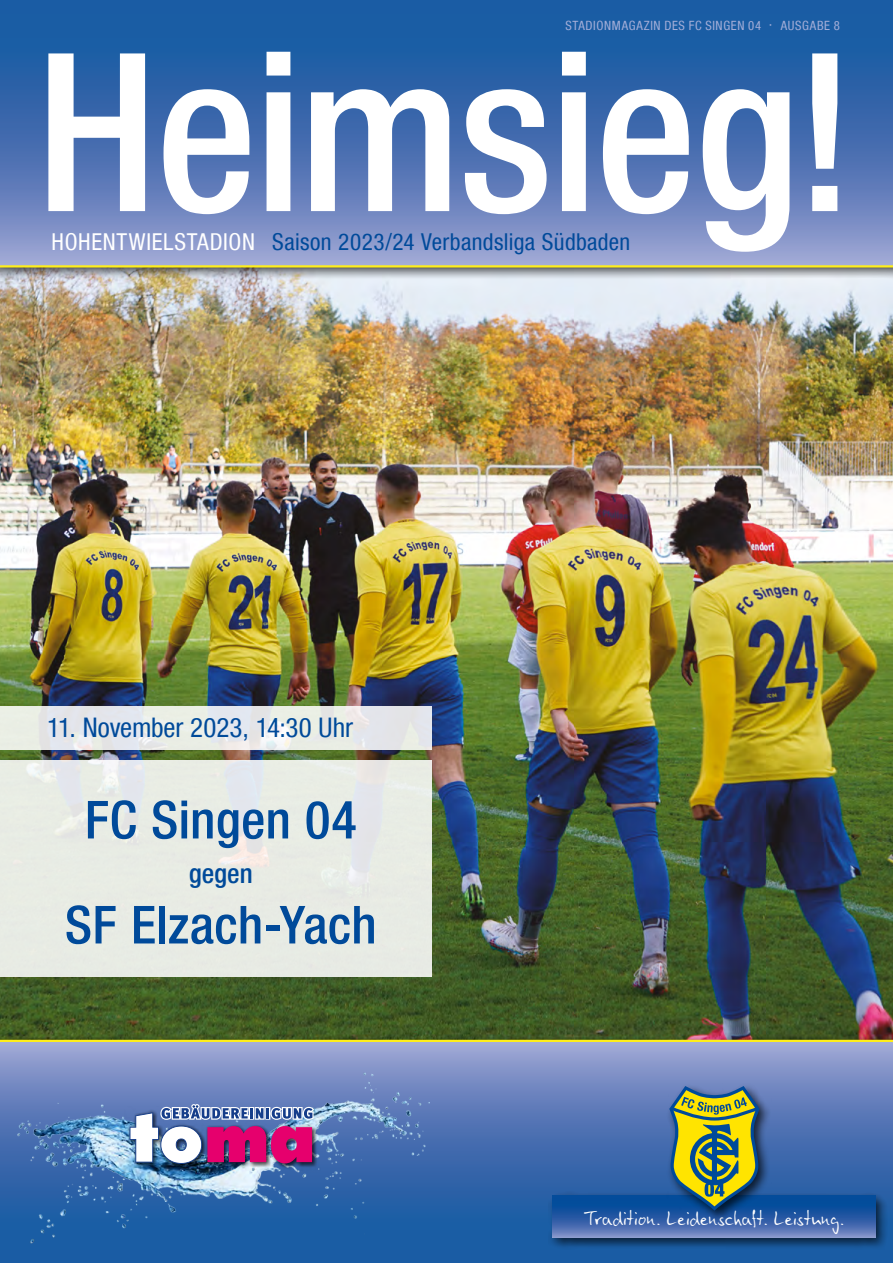
<style>
.page{position:relative;width:893px;height:1263px;background:#fff}
.page>*{position:absolute;margin:0;border:0;box-sizing:border-box;transform-origin:0 0}
.t1{font:500 condensed 220.65px "Helvetica Neue LT Com";letter-spacing:-.015em;color:#fff}
.t2{font:500 condensed 52.5px "Helvetica Neue LT Com";letter-spacing:.005em;color:#004a9a}
.t3{font:condensed 27px "Helvetica Neue LT Com";letter-spacing:-.005em;color:#004a9a}
.t4{font:500 condensed 27px "Helvetica Neue LT Com";color:#004a9a}
.t5{font:condensed 23.25px "Helvetica Neue LT Com";letter-spacing:.015em;color:#004a9a}
.t6{font:condensed 23.25px "Helvetica Neue LT Com";letter-spacing:.03em;color:#fff}
.t7{font:22.5px "Linotype Ego";letter-spacing:-.005em;color:#fff}
.t8{font:condensed 12.75px "Helvetica Neue LT Com";letter-spacing:.05em;color:#a4aed8}
.s1{font-size:15px}
</style>
<div class="page">
<img style="left:0;top:280px;width:893px;height:755px">
<div style="left:0;top:1035px;width:893px;height:228px;background:#000;opacity:.75"></div>
<svg style="left:0;top:1040px;width:893px;height:223px;background:#5a7db5"></svg>
<div style="left:0;top:0;width:893px;height:280px;background:#000;opacity:.75"></div>
<svg style="left:0;top:0;width:893px;height:267px;background:#4a73b1"></svg>
<div style="left:548px;top:1191px;width:341px;height:59px;background:#000;opacity:.75"></div>
<svg style="left:553px;top:1196px;width:323px;height:41px;background:#3463aa"></svg>
<div style="left:666px;top:1083px;width:106px;height:140px;background:#000;opacity:.7"></div>
<svg style="left:669px;top:1086px;width:91px;height:124px;background:#7c9151"></svg>
<div style="left:0;top:760px;width:432px;height:217px;background:#e8ebe4"></div>
<div style="left:0;top:706px;width:432px;height:43px;background:#e6e8e7"></div>
<img style="left:18px;top:1072px;width:412px;height:172px">
<img style="left:124px;top:1106px;width:196px;height:66px">
<img style="left:130px;top:1104px;width:184px;height:60px">
<p class="t8" style="left:565px;top:18px;width:276px">STADIONMAGAZIN DES FC SINGEN 04 <span class="s1">∙</span> AUSGABE 8</p>
<h1 class="t1" style="left:35px;top:1px;width:822px">Heimsieg!</h1>
<h3 class="t5" style="left:272px;top:228px;width:360px">Saison 2023/24 Verbandsliga Südbaden</h3>
<h3 class="t6" style="left:52px;top:228px;width:205px">HOHENTWIELSTADION</h3>
<h3 class="t3" style="left:47px;top:712px;width:307px">11. November 2023, 14:30 Uhr</h3>
<h2 class="t2" style="left:85px;top:788px;width:273px">FC Singen 04</h2>
<h3 class="t4" style="left:189px;top:858px;width:65px">gegen</h3>
<h2 class="t2" style="left:65px;top:893px;width:313px">SF Elzach-Yach</h2>
<h3 class="t7" style="left:584px;top:1204px;width:262px">Tradition. Leidenschaft. Leistung.</h3>
</div>
